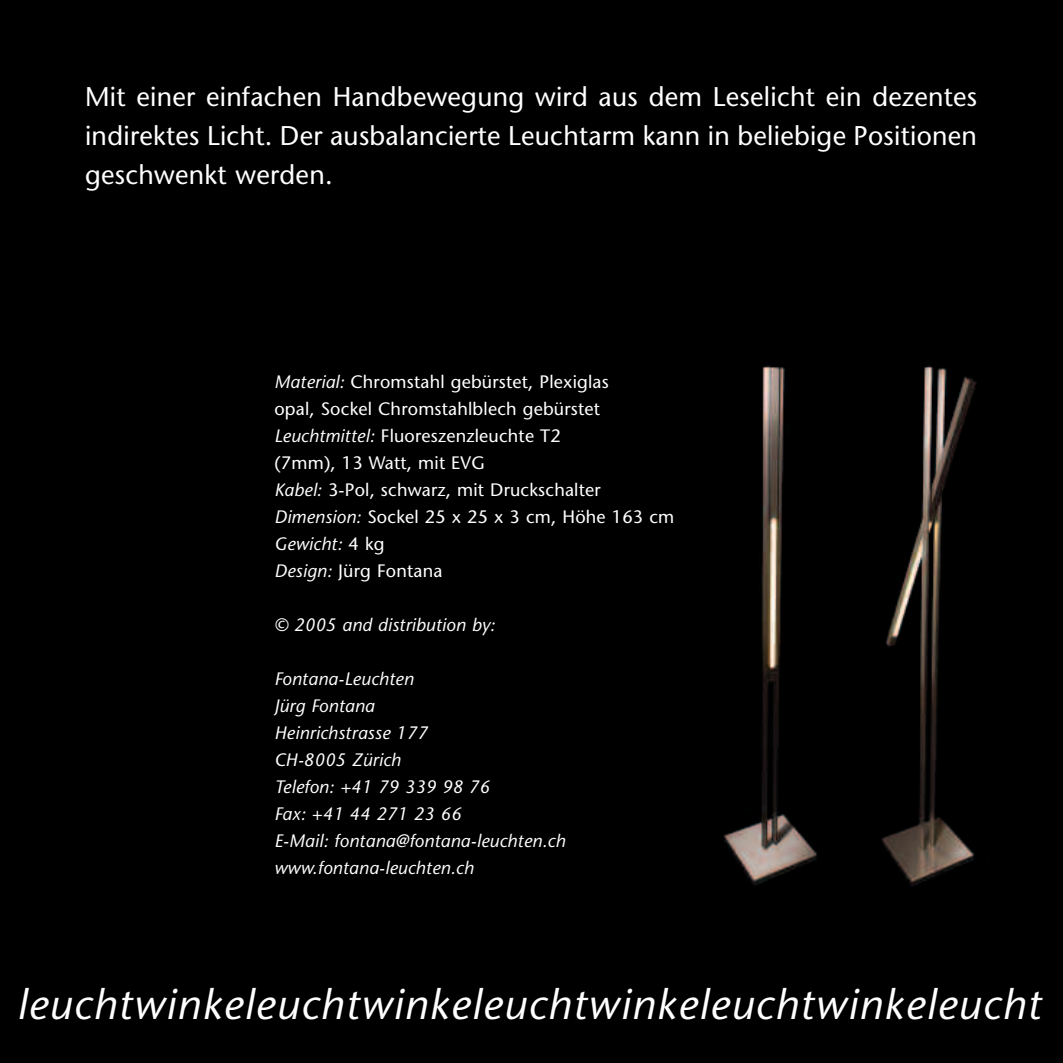
<style>
.page{position:relative;width:1063px;height:1063px;background:#fff}
.page>*{position:absolute;margin:0;border:0;box-sizing:border-box;transform-origin:0 0}
.t1{font:italic 42.3px "Stone Sans";letter-spacing:.035em;color:#fff}
.t2{font:27px/39px "Stone Sans";letter-spacing:.01em;color:#fff;text-align:justify}
.t3{font:18px/27px "Stone Sans";letter-spacing:.01em;color:#fff}
.t4{font:italic 18px/27px "Stone Sans";letter-spacing:.01em;color:#fff}
.s1{font-style:italic}
</style>
<div class="page">
<div style="left:0;top:1px;width:1063px;height:1062px;background:#000"></div>
<h2 class="t2" style="left:85px;top:80px;width:894px">Mit einer einfachen Handbewegung wird aus dem Leselicht ein dezentes indirektes Licht. Der ausbalancierte Leuchtarm kann in beliebige Positionen geschwenkt werden.</h2>
<p class="t3" style="left:274px;top:370px;width:401px"><span class="s1">Material:</span> Chromstahl gebürstet, Plexiglas<br>opal, Sockel Chromstahlblech gebürstet <span class="s1">Leuchtmittel:</span> Fluoreszenzleuchte T2<br>(7mm), 13 Watt, mit EVG<br><span class="s1">Kabel:</span> 3-Pol, schwarz, mit Druckschalter <span class="s1">Dimension:</span> Sockel 25 x 25 x 3 cm, Höhe 163 cm <span class="s1">Gewicht:</span> 4 kg<br><span class="s1">Design:</span> Jürg Fontana</p>
<p class="t4" style="left:274px;top:613px;width:222px">© 2005 and distribution by:</p>
<p class="t4" style="left:274px;top:667px;width:293px">Fontana-Leuchten<br>Jürg Fontana<br>Heinrichstrasse 177<br>CH-8005 Zürich<br>Telefon: +41 79 339 98 76<br>Fax: +41 44 271 23 66<br>E-Mail: fontana@fontana-leuchten.ch www.fontana-leuchten.ch</p>
<h1 class="t1" style="left:17px;top:988px;width:1026px">leuchtwinkeleuchtwinkeleuchtwinkeleuchtwinkeleucht</h1>
</div>
